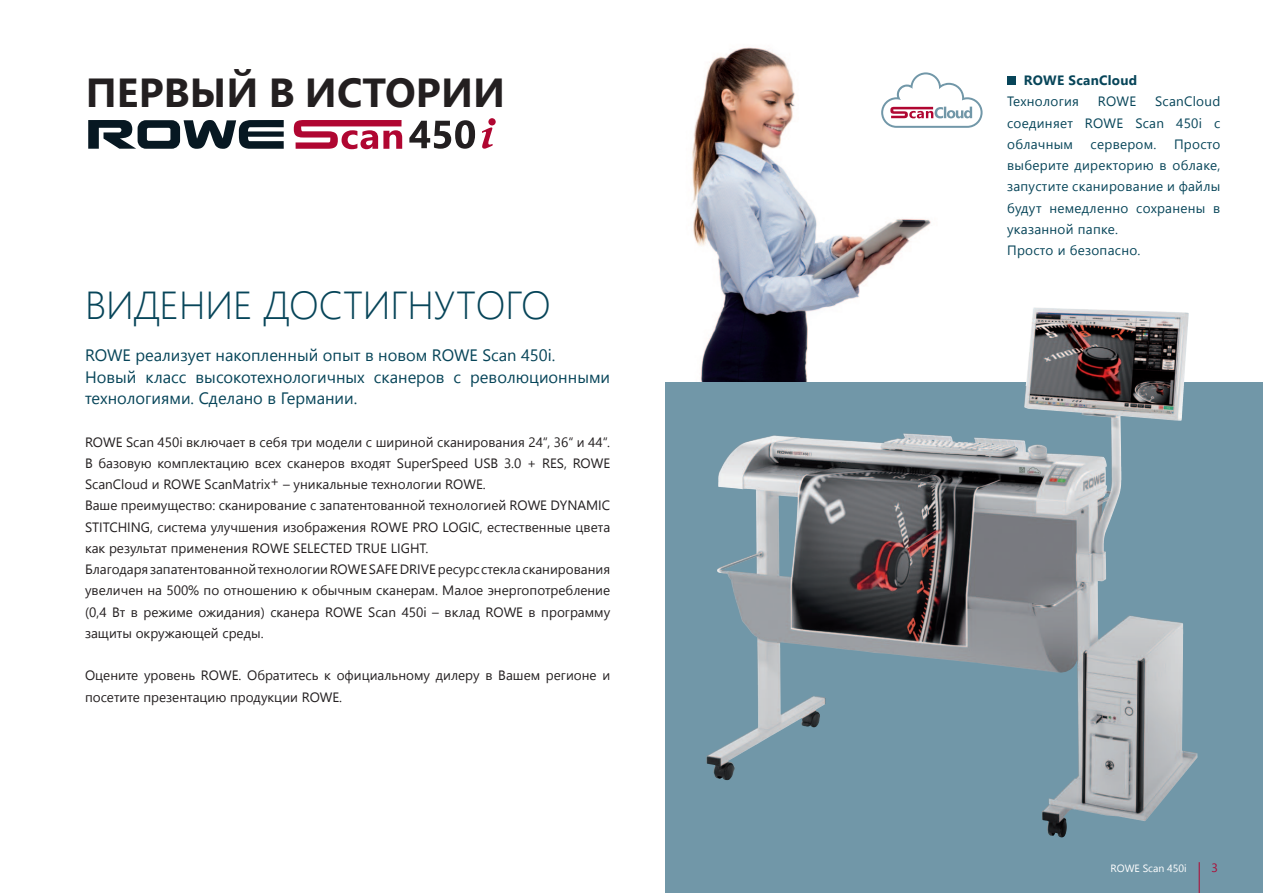
<style>
.page{position:relative;width:1263px;height:893px;background:#fff}
.page>*{position:absolute;margin:0;border:0;box-sizing:border-box;transform-origin:0 0}
.t1{font:700 40.5px "Segoe UI";letter-spacing:.005em;color:#231f20}
.t2{font:300 39px "Segoe UI";color:#074559}
.t3{font:16.5px/21.3px "Segoe UI";color:#074559}
.t4{font:13.5px/21.3px "Segoe UI";color:#231f20}
.t5{font:13.5px/21.3px "Segoe UI";letter-spacing:.02em;color:#074559;text-align:justify}
.t6{font:700 13.5px "Segoe UI";letter-spacing:.02em;color:#074559}
.t7{font:12px "Segoe UI";color:#b00631}
.t8{font:10.5px "Segoe UI";color:#fff}
</style>
<div class="page">
<img style="left:665px;top:47px;width:306px;height:336px">
<svg style="left:294px;top:120px;width:108px;height:29px"></svg>
<svg style="left:88px;top:120px;width:196px;height:29px"></svg>
<svg style="left:409px;top:120px;width:66px;height:29px"></svg>
<svg style="left:482px;top:127px;width:11px;height:22px"></svg>
<div style="left:488px;top:118px;width:8px;height:7px;background:#b00631;border-radius:50%"></div>
<svg style="left:881px;top:72px;width:101px;height:56px"></svg>
<div style="left:1007px;top:76px;width:8px;height:8px;background:#074559"></div>
<svg style="left:665px;top:383px;width:598px;height:510px;background:#79929e"></svg>
<img style="left:1024px;top:383px;width:88px;height:108px">
<img style="left:1026px;top:307px;width:163px;height:79px">
<hr style="left:1199px;top:862px;width:1px;height:31px;background:#b00631">
<h1 class="t1" style="left:86px;top:62px;width:421px">ПЕРВЫЙ В ИСТОРИИ</h1>
<p class="t6" style="left:1024px;top:75px;width:115px">ROWE ScanCloud</p>
<p class="t5" style="left:1007px;top:90px;width:215px;text-indent:148px">ScanCloud соединяет ROWE Scan 450i с облачным</p>
<p class="t5" style="left:1007px;top:90px;width:73px">Технология</p>
<p class="t5" style="left:1098px;top:90px;width:40px">ROWE</p>
<p class="t5" style="left:1007px;top:133px;width:215px;text-align:left;text-indent:167px">Просто выберите директорию в облаке, запустите сканирование и файлы будут немедленно сохранены в указанной папке.<br>Просто и безопасно.</p>
<p class="t5" style="left:1090px;top:133px;width:67px">сервером.</p>
<h2 class="t2" style="left:85px;top:278px;width:467px">ВИДЕНИЕ ДОСТИГНУТОГО</h2>
<p class="t3" style="left:85px;top:344px;width:527px">ROWE реализует накопленный опыт в новом ROWE Scan 450i.<br>Новый класс высокотехнологичных сканеров с революционными технологиями. Сделано в Германии.</p>
<p class="t4" style="left:85px;top:430px;width:527px">ROWE Scan 450i включает в себя три модели с шириной сканирования 24“, 36“ и 44“.<br>В базовую комплектацию всех сканеров входят SuperSpeed USB 3.0 + RES, ROWE ScanCloud и ROWE ScanMatrix+ – уникальные технологии ROWE.<br>Ваше преимущество: сканирование с запатентованной технологией ROWE DYNAMIC STITCHING, система улучшения изображения ROWE PRO LOGIC, естественные цвета как результат применения ROWE SELECTED TRUE LIGHT.<br>Благодаря запатентованной технологии ROWE SAFE DRIVE ресурс стекла сканирования увеличен на 500% по отношению к обычным сканерам. Малое энергопотребление (0,4 Вт в режиме ожидания) сканера ROWE Scan 450i – вклад ROWE в программу защиты окружающей среды.</p>
<p class="t4" style="left:85px;top:664px;width:527px">Оцените уровень ROWE. Обратитесь к официальному дилеру в Вашем регионе и посетите презентацию продукции ROWE.</p>
<p class="t8" style="left:1110px;top:860px;width:78px">ROWE Scan 450i</p>
<p class="t7" style="left:1211px;top:858px;width:8px">3</p>
</div>
